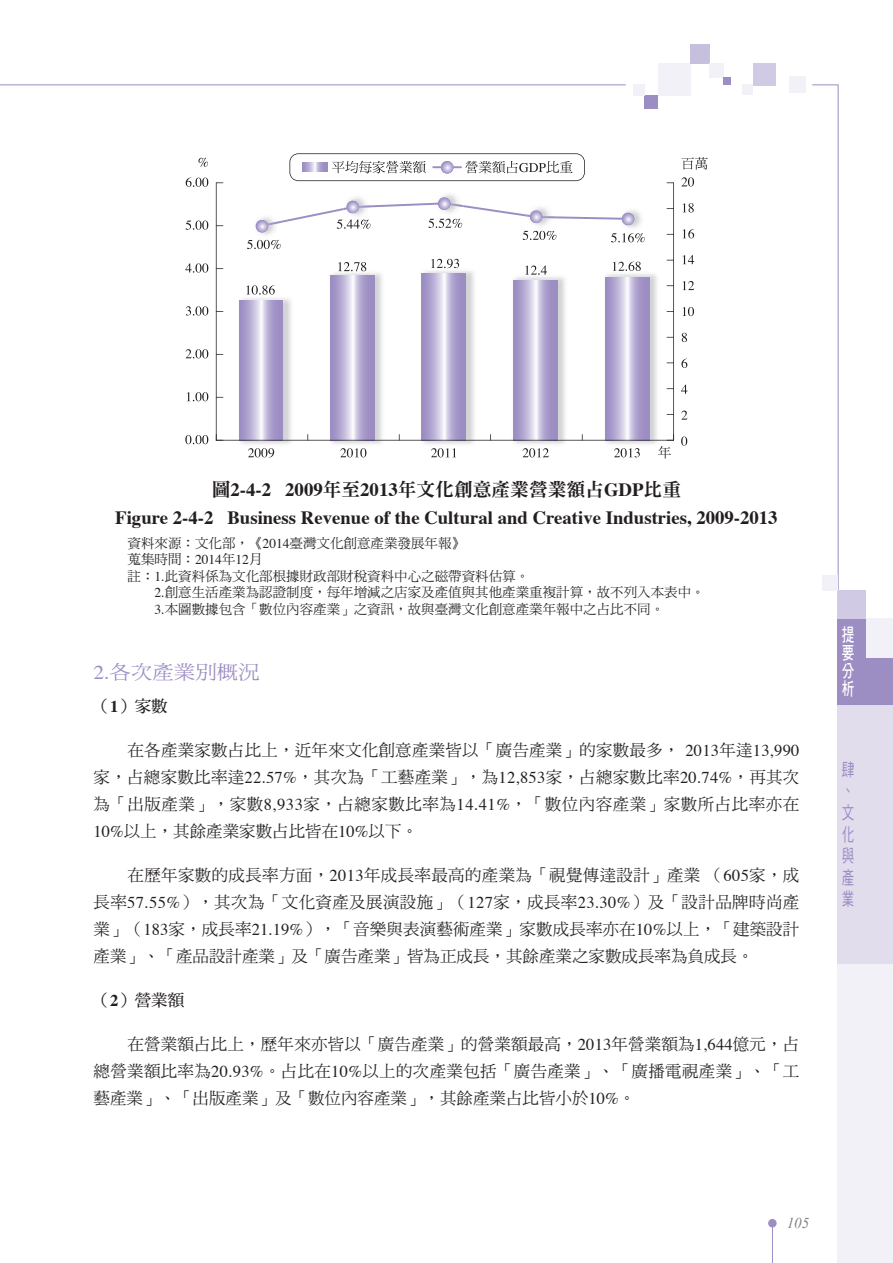
<style>
.page{position:relative;width:893px;height:1263px;background:#fff}
.page>*{position:absolute;margin:0;border:0;box-sizing:border-box;transform-origin:0 0}
.t1{font:19.5px "DF Ming Std W5";color:#9c8dc3;scale:1.1 1}
.t2{font:700 18.75px "Times";color:#231f20}
.t3{font:18.75px "DF Ming Std W9";color:#231f20}
.t4{font:18px/21.6px "DF Hei Std W5";color:#9c8dc3;scale:.7 1}
.t5{font:18px/18px "DF Hei Std W7";color:#fff;text-align:justify;scale:.7 1}
.t6{font:16.5px/27px "DF Ming Std W5";letter-spacing:.01em;color:#231f20;text-align:justify}
.t7{font:16.5px "DF Ming Std W7";color:#231f20}
.t8{font:italic 15px "Times New Roman";color:#808285}
.t9{font:13.5px "DF Ming Std W5";color:#231f20}
.s1{font-family:"Times";font-weight:700}
.s2{font-family:"Times"}
</style>
<div class="page">
<svg style="left:812px;top:84px;width:27px;height:510px"></svg>
<svg style="left:0;top:84px;width:626px;height:1px"></svg>
<div style="left:838px;top:696px;width:55px;height:567px;background:#f2f1f8"></div>
<div style="left:789px;top:76px;width:17px;height:16px;background:#f2f1f8"></div>
<div style="left:753px;top:63px;width:22px;height:22px;background:#d0cae4"></div>
<div style="left:743px;top:84px;width:10px;height:10px;background:#f2f1f8"></div>
<div style="left:658px;top:63px;width:32px;height:32px;background:#f2f1f8"></div>
<div style="left:645px;top:95px;width:13px;height:14px;background:#9c8dc3"></div>
<div style="left:690px;top:44px;width:19px;height:19px;background:#c6bfde"></div>
<div style="left:709px;top:63px;width:15px;height:15px;background:#f2f1f8"></div>
<div style="left:724px;top:78px;width:7px;height:7px;background:#9c8dc3"></div>
<div style="left:633px;top:84px;width:12px;height:11px;background:#f2f1f8"></div>
<div style="left:838px;top:618px;width:55px;height:95px;background:#9c8dc3"></div>
<div style="left:838px;top:705px;width:55px;height:258px;background:#e1dded"></div>
<div style="left:838px;top:590px;width:28px;height:28px;background:#d0cae4"></div>
<div style="left:822px;top:575px;width:16px;height:15px;background:#f2f1f8"></div>
<div style="left:866px;top:618px;width:27px;height:40px;background:#f2f1f8"></div>
<hr style="left:772px;top:1223px;width:1px;height:40px;background:#9c8dc3">
<div style="left:768px;top:1219px;width:9px;height:8px;background:#9c8dc3;border-radius:50%"></div>
<img style="left:602px;top:274px;width:56px;height:170px">
<svg style="left:605px;top:277px;width:44px;height:163px;background:#b9afd5"></svg>
<img style="left:511px;top:277px;width:58px;height:167px">
<svg style="left:514px;top:281px;width:43px;height:159px;background:#bab0d5"></svg>
<img style="left:419px;top:268px;width:59px;height:176px">
<svg style="left:422px;top:274px;width:44px;height:166px;background:#b9afd5"></svg>
<img style="left:328px;top:269px;width:58px;height:175px">
<svg style="left:331px;top:276px;width:43px;height:164px;background:#bab0d5"></svg>
<img style="left:236px;top:298px;width:59px;height:146px">
<svg style="left:239px;top:300px;width:44px;height:140px;background:#b9afd5"></svg>
<svg style="left:289px;top:153px;width:296px;height:28px"></svg>
<svg style="left:248px;top:448px;width:26px;height:10px"></svg>
<svg style="left:340px;top:448px;width:26px;height:9px"></svg>
<svg style="left:431px;top:448px;width:25px;height:9px"></svg>
<svg style="left:523px;top:448px;width:26px;height:9px"></svg>
<svg style="left:614px;top:448px;width:26px;height:9px"></svg>
<svg style="left:681px;top:157px;width:27px;height:13px"></svg>
<svg style="left:681px;top:436px;width:6px;height:10px"></svg>
<svg style="left:681px;top:411px;width:6px;height:9px"></svg>
<svg style="left:681px;top:385px;width:6px;height:9px"></svg>
<svg style="left:681px;top:359px;width:6px;height:9px"></svg>
<svg style="left:682px;top:333px;width:5px;height:9px"></svg>
<svg style="left:683px;top:307px;width:11px;height:9px"></svg>
<svg style="left:683px;top:281px;width:11px;height:9px"></svg>
<svg style="left:683px;top:255px;width:11px;height:9px"></svg>
<svg style="left:683px;top:229px;width:11px;height:9px"></svg>
<svg style="left:683px;top:203px;width:11px;height:9px"></svg>
<svg style="left:681px;top:177px;width:13px;height:10px"></svg>
<svg style="left:185px;top:435px;width:23px;height:9px"></svg>
<svg style="left:187px;top:392px;width:21px;height:9px"></svg>
<svg style="left:186px;top:349px;width:22px;height:9px"></svg>
<svg style="left:186px;top:306px;width:22px;height:10px"></svg>
<svg style="left:185px;top:263px;width:23px;height:10px"></svg>
<svg style="left:186px;top:220px;width:22px;height:10px"></svg>
<svg style="left:186px;top:177px;width:22px;height:10px"></svg>
<svg style="left:198px;top:158px;width:10px;height:9px"></svg>
<hr style="left:673px;top:182px;width:1px;height:259px;background:#231f20">
<hr style="left:216px;top:182px;width:1px;height:259px;background:#231f20">
<hr style="left:216px;top:440px;width:458px;height:1px;background:#231f20">
<svg style="left:216px;top:434px;width:7px;height:7px"></svg>
<svg style="left:658px;top:434px;width:16px;height:24px"></svg>
<svg style="left:246px;top:285px;width:29px;height:10px"></svg>
<svg style="left:338px;top:262px;width:28px;height:9px"></svg>
<svg style="left:431px;top:259px;width:28px;height:9px"></svg>
<svg style="left:525px;top:266px;width:22px;height:9px"></svg>
<svg style="left:613px;top:262px;width:28px;height:9px"></svg>
<svg style="left:247px;top:197px;width:398px;height:52px"></svg>
<p class="t3" style="left:212px;top:479px;width:471px">圖<span class="s1">2-4-2 2009</span>年至<span class="s1">2013</span>年文化創意產業營業額占<span class="s1">GDP</span>比重</p>
<p class="t2" style="left:115px;top:499px;width:664px">Figure 2-4-2 Business Revenue of the Cultural and Creative Industries, 2009-2013</p>
<p class="t9" style="left:128px;top:535px;width:339px">資料來源：文化部，《<span class="s2">2014</span>臺灣文化創意產業發展年報》</p>
<p class="t9" style="left:128px;top:552px;width:136px">蒐集時間：<span class="s2">2014</span>年<span class="s2">12</span>月</p>
<p class="t9" style="left:128px;top:568px;width:403px">註：<span class="s2">1.</span>此資料係為文化部根據財政部財稅資料中心之磁帶資料估算。</p>
<p class="t9" style="left:155px;top:585px;width:552px"><span class="s2">2.</span>創意生活產業為認證制度，每年增減之店家及產值與其他產業重複計算，故不列入本表中。</p>
<p class="t9" style="left:155px;top:601px;width:511px"><span class="s2">3.</span>本圖數據包含「數位內容產業」之資訊，故與臺灣文化創意產業年報中之占比不同。</p>
<p class="t1" style="left:94px;top:662px;width:153px"><span class="s2">2.</span>各次產業別概況</p>
<p class="t7" style="left:94px;top:697px;width:76px">（<span class="s1">1</span>）家數</p>
<p class="t6" style="left:94px;top:736px;width:707px;text-indent:34px">在各產業家數占比上，近年來文化創意產業皆以「廣告產業」的家數最多， <span class="s2">2013</span>年達<span class="s2">13,990</span>家，占總家數比率達<span class="s2">22.57%</span>，其次為「工藝產業」，為<span class="s2">12,853</span>家，占總家數比率<span class="s2">20.74%</span>，再其次為「出版產業」，家數<span class="s2">8,933</span>家，占總家數比率為<span class="s2">14.41%</span>，「數位內容產業」家數所占比率亦在<span class="s2">10%</span>以上，其餘產業家數占比皆在<span class="s2">10%</span>以下。</p>
<p class="t6" style="left:94px;top:861px;width:707px;text-indent:34px">在歷年家數的成長率方面，<span class="s2">2013</span>年成長率最高的產業為「視覺傳達設計」產業（<span class="s2">605</span>家，成長率<span class="s2">57.55%</span>），其次為「文化資產及展演設施」（<span class="s2">127</span>家，成長率<span class="s2">23.30%</span>）及「設計品牌時尚產業」（<span class="s2">183</span>家，成長率<span class="s2">21.19%</span>），「音樂與表演藝術產業」家數成長率亦在<span class="s2">10%</span>以上，「建築設計產業」、「產品設計產業」及「廣告產業」皆為正成長，其餘產業之家數成長率為負成長。</p>
<p class="t7" style="left:94px;top:991px;width:92px">（<span class="s1">2</span>）營業額</p>
<p class="t6" style="left:94px;top:1030px;width:707px;text-indent:34px">在營業額占比上，歷年來亦皆以「廣告產業」的營業額最高，<span class="s2">2013</span>年營業額為<span class="s2">1,644</span>億元，占總營業額比率為<span class="s2">20.93%</span>。占比在<span class="s2">10%</span>以上的次產業包括「廣告產業」、「廣播電視產業」、「工藝產業」、「出版產業」及「數位內容產業」，其餘產業占比皆小於<span class="s2">10%</span>。</p>
<p class="t5" style="left:842px;top:625px;width:19px">提要分析</p>
<p class="t4" style="left:842px;top:758px;width:19px">肆、文化與產業</p>
<p class="t8" style="left:787px;top:1213px;width:24px">105</p>
</div>
